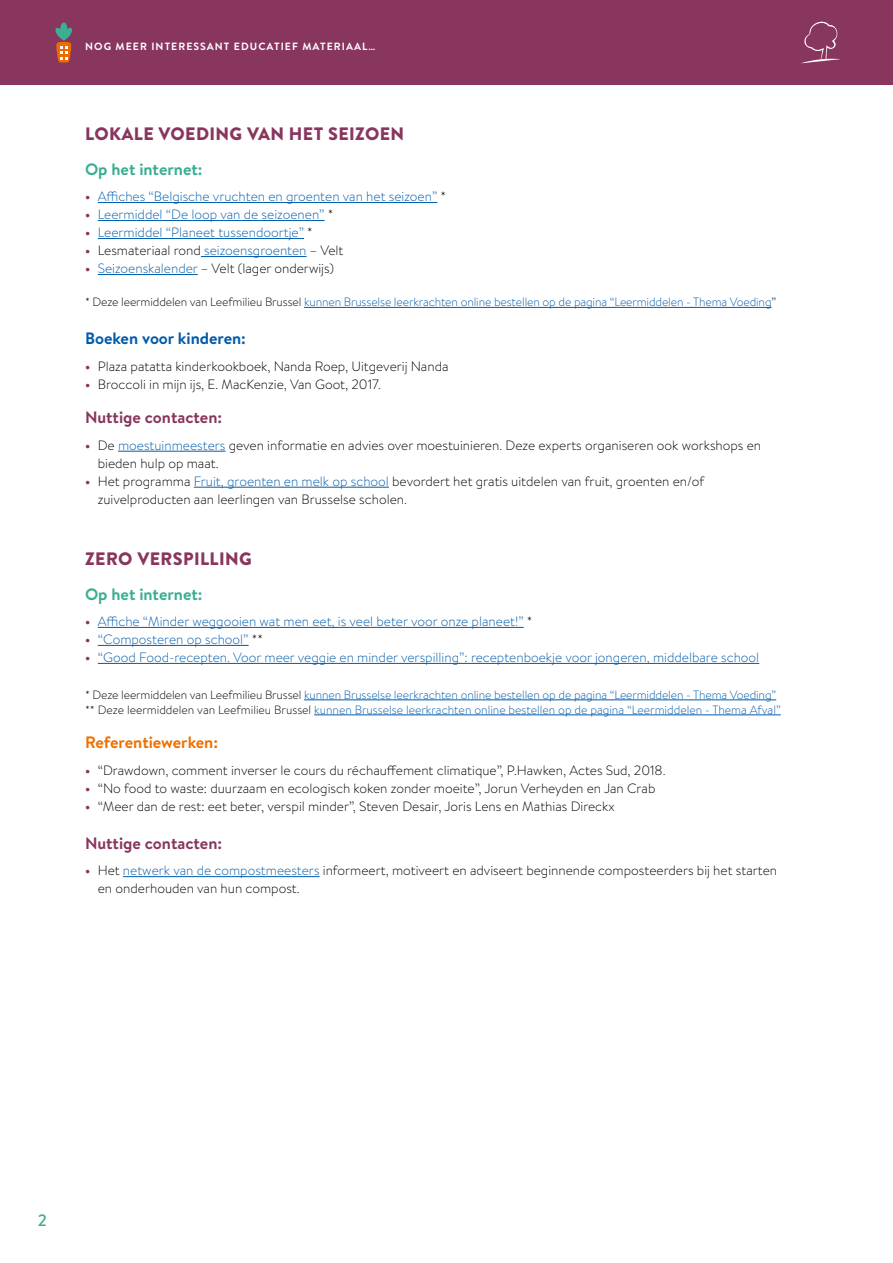
<style>
.page{position:relative;width:893px;height:1263px;background:#fff}
.page>*{position:absolute;margin:0;border:0;box-sizing:border-box;transform-origin:0 0}
.t1{font:900 18px "Brandon Text";letter-spacing:.02em;color:#89365f}
.t2{font:700 16.5px "Brandon Text";color:#89365f}
.t3{font:700 16.5px "Brandon Text";color:#3aae92}
.t4{font:700 16.5px "Brandon Text";color:#005ba9}
.t5{font:700 16.5px "Brandon Text";color:#ee7100}
.t6{font:500 16.5px "Brandon Text";color:#3aae92}
.t7{font:300 13.5px/18px "Brandon Text";color:#000}
.t8{font:300 13.5px "Brandon Text";color:#005ba9}
.t9{font:300 12px/15px "Brandon Text";letter-spacing:-.01em;color:#005ba9}
.t10{font:700 10.5px "Brandon Text";letter-spacing:.1em;color:#fff}
.s1{font-weight:700;color:#89365f}
.s2{color:#000}
.s3{color:#005ba9}
</style>
<div class="page">
<div style="left:0;top:0;width:893px;height:85px;background:#89365f"></div>
<svg style="left:802px;top:21px;width:38px;height:42px"></svg>
<hr style="left:98px;top:202px;width:339px;height:1px;background:#005ba9">
<hr style="left:98px;top:220px;width:227px;height:1px;background:#005ba9">
<hr style="left:98px;top:238px;width:206px;height:1px;background:#005ba9">
<hr style="left:201px;top:256px;width:106px;height:1px;background:#005ba9">
<hr style="left:98px;top:274px;width:100px;height:1px;background:#005ba9">
<hr style="left:304px;top:307px;width:467px;height:1px;background:#005ba9">
<hr style="left:118px;top:451px;width:108px;height:1px;background:#005ba9">
<hr style="left:194px;top:487px;width:195px;height:1px;background:#005ba9">
<hr style="left:98px;top:627px;width:426px;height:1px;background:#005ba9">
<hr style="left:98px;top:645px;width:151px;height:1px;background:#005ba9">
<hr style="left:98px;top:663px;width:661px;height:1px;background:#005ba9">
<hr style="left:304px;top:699px;width:472px;height:1px;background:#005ba9">
<hr style="left:314px;top:714px;width:467px;height:1px;background:#005ba9">
<hr style="left:123px;top:876px;width:197px;height:1px;background:#005ba9">
<svg style="left:55px;top:22px;width:17px;height:41px"></svg>
<p class="t10" style="left:85px;top:39px;width:292px">NOG MEER INTERESSANT EDUCATIEF MATERIAAL…</p>
<h1 class="t1" style="left:85px;top:121px;width:321px">LOKALE VOEDING VAN HET SEIZOEN</h1>
<p class="t3" style="left:85px;top:157px;width:119px">Op het internet:</p>
<p class="t8" style="left:85px;top:187px;width:363px"><span class="s1">•</span> Affiches “Belgische vruchten en groenten van het seizoen” <span class="s2">*</span></p>
<p class="t8" style="left:85px;top:205px;width:250px"><span class="s1">•</span> Leermiddel “De loop van de seizoenen” <span class="s2">*</span></p>
<p class="t8" style="left:85px;top:223px;width:229px"><span class="s1">•</span> Leermiddel “Planeet tussendoortje” <span class="s2">*</span></p>
<p class="t7" style="left:85px;top:241px;width:260px"><span class="s1">•</span> Lesmateriaal rond <span class="s3">seizoensgroenten</span> – Velt</p>
<p class="t7" style="left:85px;top:259px;width:250px"><span class="s1">•</span> <span class="s3">Seizoenskalender</span> – Velt (lager onderwijs)</p>
<p class="t9" style="left:85px;top:294px;width:693px"><span class="s2">* Deze leermiddelen van Leefmilieu Brussel</span> kunnen Brusselse leerkrachten online bestellen op de pagina “Leermiddelen - Thema Voeding<span class="s2">”</span></p>
<p class="t4" style="left:85px;top:327px;width:162px">Boeken voor kinderen:</p>
<p class="t7" style="left:85px;top:357px;width:365px"><span class="s1">•</span> Plaza patatta kinderkookboek, Nanda Roep, Uitgeverij Nanda</p>
<p class="t7" style="left:85px;top:375px;width:297px"><span class="s1">•</span> Broccoli in mijn ijs, E. MacKenzie, Van Goot, 2017.</p>
<p class="t2" style="left:85px;top:406px;width:139px">Nuttige contacten:</p>
<p class="t7" style="left:98px;top:436px;width:665px;text-indent:-13px"><span class="s1">•</span> De <span class="s3">moestuinmeesters</span> geven informatie en advies over moestuinieren. Deze experts organiseren ook workshops en bieden hulp op maat.</p>
<p class="t7" style="left:98px;top:472px;width:608px;text-indent:-13px"><span class="s1">•</span> Het programma <span class="s3">Fruit, groenten en melk op school</span> bevordert het gratis uitdelen van fruit, groenten en/of zuivelproducten aan leerlingen van Brusselse scholen.</p>
<h1 class="t1" style="left:85px;top:546px;width:168px">ZERO VERSPILLING</h1>
<p class="t3" style="left:85px;top:582px;width:119px">Op het internet:</p>
<p class="t8" style="left:85px;top:612px;width:449px"><span class="s1">•</span> Affiche “Minder weggooien wat men eet, is veel beter voor onze planeet!” <span class="s2">*</span></p>
<p class="t8" style="left:85px;top:630px;width:179px"><span class="s1">•</span> “Composteren op school” <span class="s2">**</span></p>
<p class="t8" style="left:85px;top:648px;width:676px"><span class="s1">•</span> “Good Food-recepten. Voor meer veggie en minder verspilling”: receptenboekje voor jongeren, middelbare school</p>
<p class="t9" style="left:85px;top:687px;width:697px"><span class="s2">* Deze leermiddelen van Leefmilieu Brussel</span> kunnen Brusselse leerkrachten online bestellen op de pagina “Leermiddelen - Thema Voeding” <span class="s2">** Deze leermiddelen van Leefmilieu Brussel</span> kunnen Brusselse leerkrachten online bestellen op de pagina “Leermiddelen - Thema Afval”</p>
<p class="t5" style="left:85px;top:731px;width:135px">Referentiewerken:</p>
<p class="t7" style="left:85px;top:760px;width:582px"><span class="s1">•</span> “Drawdown, comment inverser le cours du réchauffement climatique”, P.Hawken, Actes Sud, 2018.</p>
<p class="t7" style="left:85px;top:778px;width:572px"><span class="s1">•</span> “No food to waste: duurzaam en ecologisch koken zonder moeite”, Jorun Verheyden en Jan Crab</p>
<p class="t7" style="left:85px;top:796px;width:531px"><span class="s1">•</span> “Meer dan de rest: eet beter, verspil minder”, Steven Desair, Joris Lens en Mathias Direckx</p>
<p class="t2" style="left:85px;top:831px;width:139px">Nuttige contacten:</p>
<p class="t7" style="left:98px;top:861px;width:681px;text-indent:-13px"><span class="s1">•</span> Het <span class="s3">netwerk van de compostmeesters</span> informeert, motiveert en adviseert beginnende composteerders bij het starten en onderhouden van hun compost.</p>
<p class="t6" style="left:38px;top:1209px;width:11px">2</p>
</div>
